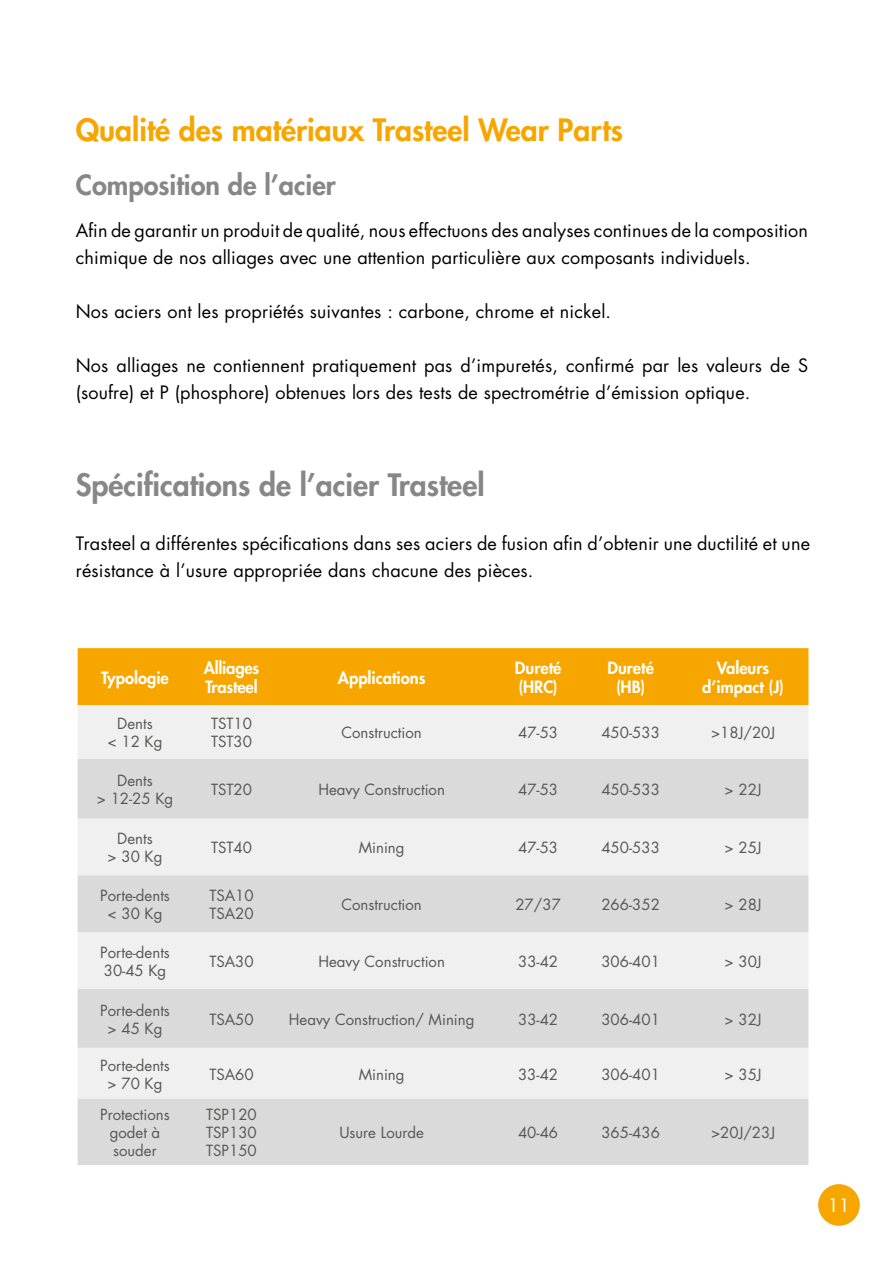
<style>
.page{position:relative;width:893px;height:1263px;background:#fff}
.page>*{position:absolute;margin:0;border:0;box-sizing:border-box;transform-origin:0 0}
.t1{font:800 30px "Futura Std";color:#f7a600}
.t2{font:800 30px "Futura Std";color:#878787}
.t3{font:800 27px "Futura Std";color:#878787}
.t4{font:18px/27px "Futura Std";letter-spacing:.01em;color:#000}
.t5{font:18px "Futura Std";color:#fff}
.t6{font:800 16.5px/19.5px "Futura Std";color:#fff}
.t7{font:15px/18px "Futura Std";color:#575756;text-align:center}
</style>
<div class="page">
<div style="left:818px;top:1184px;width:42px;height:42px;background:#f7a600;border-radius:50%"></div>
<div style="left:78px;top:648px;width:730px;height:57px;background:#f7a600"></div>
<div style="left:78px;top:705px;width:730px;height:170px;background:#f0f0f0"></div>
<div style="left:78px;top:759px;width:730px;height:60px;background:#dadada"></div>
<svg style="left:78px;top:875px;width:730px;height:290px;fill:#dadada"></svg>
<div style="left:696px;top:654px;width:94px;height:45px;background:#f7a600"></div>
<h1 class="t1" style="left:76px;top:111px;width:549px">Qualité des matériaux Trasteel Wear Parts</h1>
<h2 class="t3" style="left:76px;top:168px;width:261px">Composition de l’acier</h2>
<p class="t4" style="left:76px;top:217px;width:734px">Afin de garantir un produit de qualité, nous effectuons des analyses continues de la composition chimique de nos alliages avec une attention particulière aux composants individuels.</p>
<p class="t4" style="left:76px;top:298px;width:537px">Nos aciers ont les propriétés suivantes : carbone, chrome et nickel.</p>
<p class="t4" style="left:76px;top:352px;width:734px">Nos alliages ne contiennent pratiquement pas d’impuretés, confirmé par les valeurs de S (soufre) et P (phosphore) obtenues lors des tests de spectrométrie d’émission optique.</p>
<h1 class="t2" style="left:76px;top:466px;width:410px">Spécifications de l’acier Trasteel</h1>
<p class="t4" style="left:76px;top:530px;width:736px">Trasteel a différentes spécifications dans ses aciers de fusion afin d’obtenir une ductilité et une résistance à l’usure appropriée dans chacune des pièces.</p>
<p class="t6" style="left:101px;top:668px;width:69px">Typologie</p>
<p class="t6" style="left:204px;top:658px;width:57px">Alliages<br>Trasteel</p>
<p class="t6" style="left:338px;top:668px;width:89px">Applications</p>
<p class="t6" style="left:515px;top:658px;width:48px">Dureté (HRC)</p>
<p class="t6" style="left:607px;top:658px;width:48px;text-align:center">Dureté (HB)</p>
<p class="t6" style="left:702px;top:658px;width:83px;text-align:center">Valeurs d’impact (J)</p>
<p class="t7" style="left:108px;top:715px;width:56px">Dents<br>&lt; 12 Kg</p>
<p class="t7" style="left:211px;top:715px;width:42px;text-align:left">TST10<br>TST30</p>
<p class="t7" style="left:341px;top:724px;width:82px">Construction</p>
<p class="t7" style="left:518px;top:724px;width:42px">47-53</p>
<p class="t7" style="left:601px;top:724px;width:60px">450-533</p>
<p class="t7" style="left:711px;top:724px;width:66px">&gt;18J/20J</p>
<p class="t7" style="left:97px;top:772px;width:78px">Dents<br>&gt; 12-25 Kg</p>
<p class="t7" style="left:211px;top:781px;width:42px">TST20</p>
<p class="t7" style="left:318px;top:781px;width:128px">Heavy Construction</p>
<p class="t7" style="left:518px;top:781px;width:42px">47-53</p>
<p class="t7" style="left:601px;top:781px;width:60px">450-533</p>
<p class="t7" style="left:725px;top:781px;width:39px">&gt; 22J</p>
<p class="t7" style="left:108px;top:830px;width:56px">Dents<br>&gt; 30 Kg</p>
<p class="t7" style="left:211px;top:839px;width:42px">TST40</p>
<p class="t7" style="left:359px;top:839px;width:47px">Mining</p>
<p class="t7" style="left:518px;top:839px;width:42px">47-53</p>
<p class="t7" style="left:601px;top:839px;width:60px">450-533</p>
<p class="t7" style="left:725px;top:839px;width:39px">&gt; 25J</p>
<p class="t7" style="left:100px;top:886px;width:71px">Porte-dents &lt; 30 Kg</p>
<p class="t7" style="left:209px;top:886px;width:46px;text-align:left">TSA10<br>TSA20</p>
<p class="t7" style="left:341px;top:895px;width:82px">Construction</p>
<p class="t7" style="left:515px;top:895px;width:47px">27/37</p>
<p class="t7" style="left:601px;top:895px;width:60px">266-352</p>
<p class="t7" style="left:725px;top:895px;width:39px">&gt; 28J</p>
<p class="t7" style="left:100px;top:943px;width:71px;text-align:left">Porte-dents<br>30-45 Kg</p>
<p class="t7" style="left:209px;top:952px;width:46px">TSA30</p>
<p class="t7" style="left:318px;top:952px;width:128px">Heavy Construction</p>
<p class="t7" style="left:518px;top:952px;width:42px">33-42</p>
<p class="t7" style="left:601px;top:952px;width:60px">306-401</p>
<p class="t7" style="left:725px;top:952px;width:39px">&gt; 30J</p>
<p class="t7" style="left:100px;top:1001px;width:71px">Porte-dents &gt; 45 Kg</p>
<p class="t7" style="left:209px;top:1010px;width:46px">TSA50</p>
<p class="t7" style="left:289px;top:1010px;width:187px">Heavy Construction/ Mining</p>
<p class="t7" style="left:518px;top:1010px;width:42px">33-42</p>
<p class="t7" style="left:601px;top:1010px;width:60px">306-401</p>
<p class="t7" style="left:725px;top:1010px;width:39px">&gt; 32J</p>
<p class="t7" style="left:100px;top:1056px;width:71px">Porte-dents &gt; 70 Kg</p>
<p class="t7" style="left:209px;top:1065px;width:46px">TSA60</p>
<p class="t7" style="left:359px;top:1065px;width:47px">Mining</p>
<p class="t7" style="left:518px;top:1065px;width:42px">33-42</p>
<p class="t7" style="left:601px;top:1065px;width:60px">306-401</p>
<p class="t7" style="left:725px;top:1065px;width:39px">&gt; 35J</p>
<p class="t7" style="left:100px;top:1106px;width:71px">Protections godet à souder</p>
<p class="t7" style="left:206px;top:1106px;width:52px;text-align:justify">TSP120<br>TSP130<br>TSP150</p>
<p class="t7" style="left:339px;top:1124px;width:86px">Usure Lourde</p>
<p class="t7" style="left:518px;top:1124px;width:42px">40-46</p>
<p class="t7" style="left:601px;top:1124px;width:60px">365-436</p>
<p class="t7" style="left:711px;top:1124px;width:66px">&gt;20J/23J</p>
<p class="t5" style="left:828px;top:1194px;width:24px">11</p>
</div>
